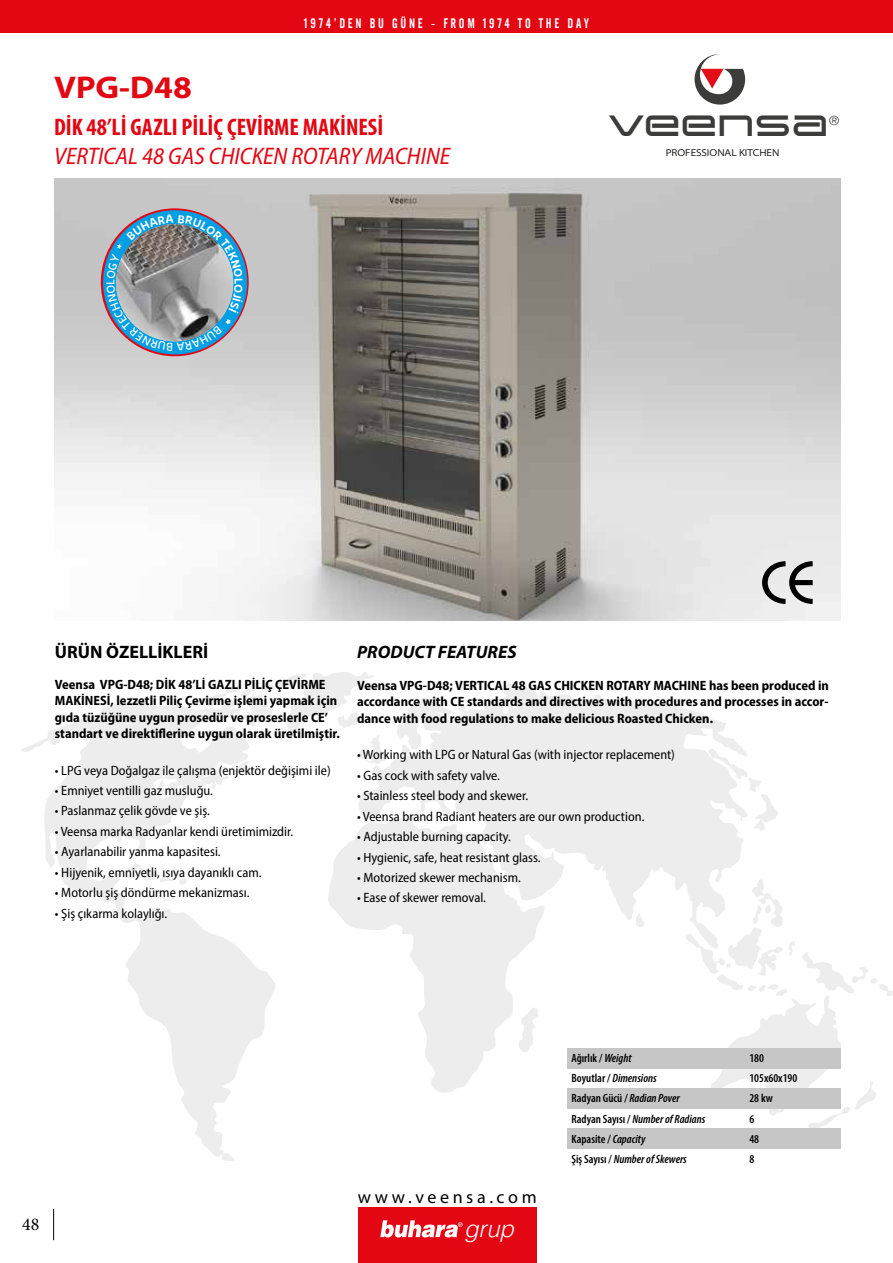
<style>
.page{position:relative;width:893px;height:1263px;background:#fff}
.page>*{position:absolute;margin:0;border:0;box-sizing:border-box;transform-origin:0 0}
.t1{font:700 39.15px "Expansiva";color:#3c3c3b}
.t2{font:700 semi-expanded 31.5px "Myriad Pro";color:#e30613}
.t3{font:700 condensed 24px "Myriad Pro";color:#e30613}
.t4{font:italic semi-condensed 24px "Myriad Pro";color:#e30613}
.t5{font:italic 300 23.55px "Helvetica";color:#fff}
.t6{font:italic 700 18px "Myriad Pro";color:#000}
.t7{font:700 18px "Myriad Pro";color:#000}
.t8{font:18px "Myriad Pro";letter-spacing:.2em;color:#000}
.t9{font:18px "Minion Pro";color:#000}
.t10{font:semi-condensed 13.5px "Myriad Pro";color:#000}
.t11{font:700 semi-condensed 13.5px/16.2px "Myriad Pro";color:#000;text-align:justify}
.t12{font:13.5px "Alternate Gothic No 2 BT";letter-spacing:.2em;color:#fff}
.t13{font:300 12.6px "Helvetica";color:#3c3c3b}
.t14{font:italic 600 condensed 12px/20.2px "Myriad Pro";color:#000}
.t15{font:600 condensed 12px/20.2px "Myriad Pro";color:#000}
.t16{font:semi-expanded 10.05px "Myriad Pro";color:#1e1e1c}
.s1{font-style:normal}
</style>
<div class="page">
<div style="left:0;top:0;width:893px;height:33px;background:#e30613"></div>
<svg style="left:695px;top:54px;width:50px;height:51px"></svg>
<hr style="left:53px;top:1209px;width:1px;height:31px;background:#000">
<div style="left:358px;top:1207px;width:179px;height:56px;background:#e30613"></div>
<svg style="left:380px;top:1220px;width:83px;height:17px"></svg>
<svg style="left:21px;top:701px;width:254px;height:460px"></svg>
<svg style="left:234px;top:760px;width:17px;height:16px"></svg>
<svg style="left:202px;top:672px;width:172px;height:61px"></svg>
<svg style="left:126px;top:862px;width:61px;height:23px"></svg>
<svg style="left:325px;top:682px;width:418px;height:411px;fill:#ededed"></svg>
<svg style="left:517px;top:1007px;width:23px;height:46px"></svg>
<svg style="left:635px;top:913px;width:10px;height:15px"></svg>
<svg style="left:707px;top:748px;width:71px;height:82px"></svg>
<svg style="left:685px;top:879px;width:208px;height:249px"></svg>
<img style="left:55px;top:179px;width:786px;height:442px">
<svg style="left:762px;top:561px;width:51px;height:43px;background:#9a9a9a"></svg>
<div style="left:103px;top:210px;width:144px;height:144px;background:#009fe3;border-radius:50%"></div>
<div style="left:568px;top:1048px;width:273px;height:20px;background:#c6c6c6"></div>
<div style="left:568px;top:1088px;width:273px;height:20px;background:#c6c6c6"></div>
<div style="left:568px;top:1128px;width:273px;height:20px;background:#c6c6c6"></div>
<svg style="left:107px;top:215px;width:136px;height:136px"></svg>
<p class="t12" style="left:304px;top:16px;width:286px">1974’DEN BU GÜNE - FROM 1974 TO THE DAY</p>
<h2 class="t2" style="left:54px;top:67px;width:139px">VPG-D48</h2>
<h3 class="t3" style="left:54px;top:112px;width:331px">DİK 48’Lİ GAZLI PİLİÇ ÇEVİRME MAKİNESİ</h3>
<h3 class="t4" style="left:54px;top:141px;width:398px">VERTICAL 48 GAS CHICKEN ROTARY MACHINE</h3>
<h1 class="t1" style="left:609px;top:97px;width:223px">veensa</h1>
<p class="t13" style="left:829px;top:110px;width:12px">®</p>
<p class="t16" style="left:666px;top:146px;width:115px">PROFESSIONAL KITCHEN</p>
<h3 class="t7" style="left:55px;top:640px;width:155px">ÜRÜN ÖZELLİKLERİ</h3>
<p class="t11" style="left:55px;top:676px;width:287px;text-align:left">Veensa VPG-D48; DİK 48’Lİ GAZLI PİLİÇ ÇEVİRME MAKİNESİ, lezzetli Piliç Çevirme işlemi yapmak için gıda tüzüğüne uygun prosedür ve proseslerle CE’ standart ve direktiflerine uygun olarak üretilmiştir.</p>
<p class="t10" style="left:55px;top:762px;width:277px">• LPG veya Doğalgaz ile çalışma (enjektör değişimi ile)</p>
<p class="t10" style="left:55px;top:782px;width:160px">• Emniyet ventilli gaz musluğu.</p>
<p class="t10" style="left:55px;top:803px;width:157px">• Paslanmaz çelik gövde ve şiş.</p>
<p class="t10" style="left:55px;top:823px;width:240px">• Veensa marka Radyanlar kendi üretimimizdir.</p>
<p class="t10" style="left:55px;top:843px;width:167px">• Ayarlanabilir yanma kapasitesi.</p>
<p class="t10" style="left:55px;top:864px;width:208px">• Hijyenik, emniyetli, ısıya dayanıklı cam.</p>
<p class="t10" style="left:55px;top:884px;width:196px">• Motorlu şiş döndürme mekanizması.</p>
<p class="t10" style="left:55px;top:905px;width:114px">• Şiş çıkarma kolaylığı.</p>
<h3 class="t6" style="left:357px;top:640px;width:161px">PRODUCT FEATURES</h3>
<p class="t11" style="left:357px;top:677px;width:473px">Veensa VPG-D48; VERTICAL 48 GAS CHICKEN ROTARY MACHINE has been produced in accordance with CE standards and directives with procedures and processes in accor&shy;dance with food regulations to make delicious Roasted Chicken.</p>
<p class="t10" style="left:357px;top:746px;width:319px">• Working with LPG or Natural Gas (with injector replacement)</p>
<p class="t10" style="left:357px;top:767px;width:144px">• Gas cock with safety valve.</p>
<p class="t10" style="left:357px;top:787px;width:173px">• Stainless steel body and skewer.</p>
<p class="t10" style="left:357px;top:808px;width:289px">• Veensa brand Radiant heaters are our own production.</p>
<p class="t10" style="left:357px;top:828px;width:155px">• Adjustable burning capacity.</p>
<p class="t10" style="left:357px;top:849px;width:185px">• Hygienic, safe, heat resistant glass.</p>
<p class="t10" style="left:357px;top:869px;width:165px">• Motorized skewer mechanism.</p>
<p class="t10" style="left:357px;top:890px;width:130px">• Ease of skewer removal.</p>
<h3 class="t8" style="left:358px;top:1186px;width:180px">www.veensa.com</h3>
<p class="t14" style="left:571px;top:1047px;width:135px"><span class="s1">Ağırlık /</span> Weight<br><span class="s1">Boyutlar /</span> Dimensions<br><span class="s1">Radyan Gücü /</span> Radian Pover<br><span class="s1">Radyan Sayısı /</span> Number of Radians<br><span class="s1">Kapasite /</span> Capacity<br><span class="s1">Şiş Sayısı /</span> Number of Skewers</p>
<p class="t15" style="left:749px;top:1047px;width:50px">180<br>105x60x190<br>28 kw<br>6<br>48<br>8</p>
<h3 class="t9" style="left:22px;top:1212px;width:19px">48</h3>
<h3 class="t5" style="left:464px;top:1208px;width:51px">grup</h3>
</div>
